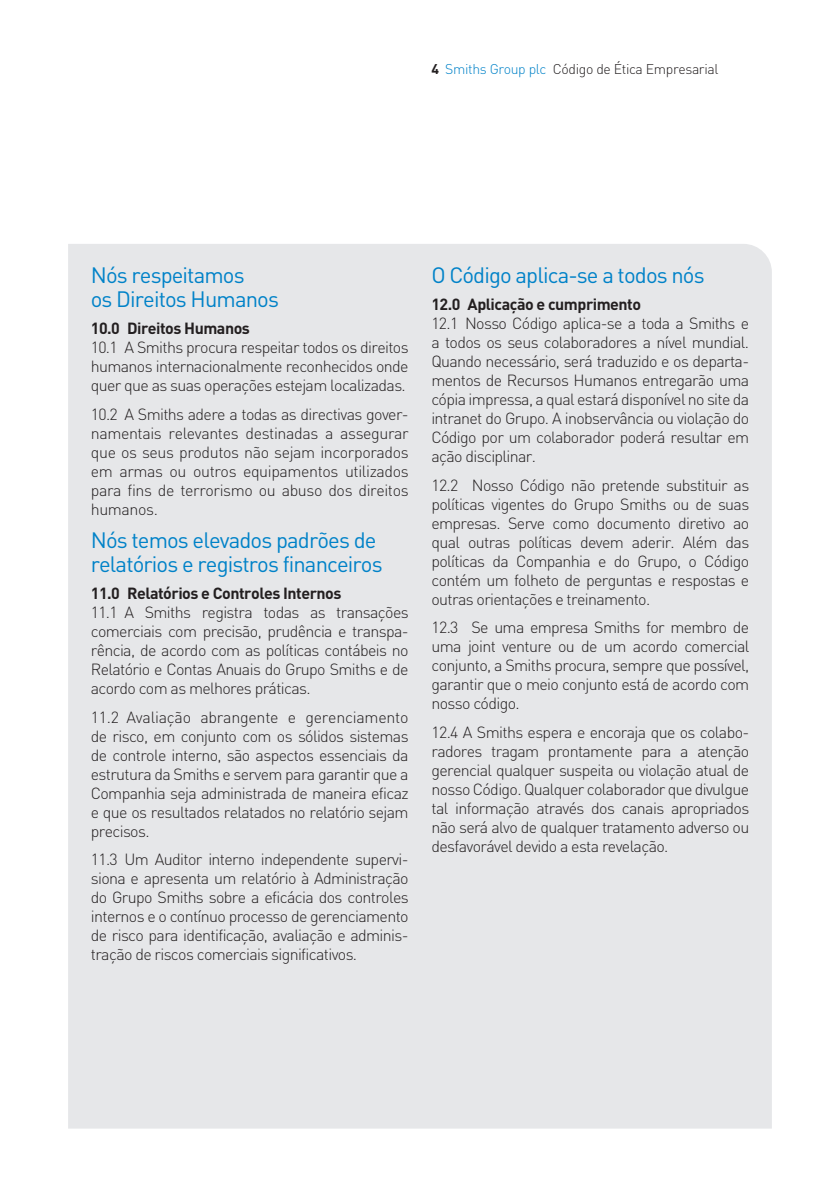
<style>
.page{position:relative;width:840px;height:1191px;background:#fff}
.page>*{position:absolute;margin:0;border:0;box-sizing:border-box;transform-origin:0 0}
.t1{font:22px/24px "DIN";letter-spacing:-.04em;color:#0082c8}
.t2{font:300 16px/19px "DIN";letter-spacing:-.04em;color:#231f20;text-align:justify}
.t3{font:700 16px "DIN";letter-spacing:-.03em;color:#231f20}
.t4{font:300 14px "DIN";letter-spacing:-.025em;color:#231f20}
.s1{font-weight:700}
.s2{color:#0082c8}
</style>
<div class="page">
<div style="left:68px;top:244px;width:703px;height:884px;background:#e6e7e9"></div>
<p class="t4" style="left:431px;top:60px;width:288px"><span class="s1">4</span> <span class="s2">Smiths Group plc</span> Código de Ética Empresarial</p>
<h1 class="t1" style="left:91px;top:263px;width:189px">Nós respeitamos<br>os Direitos Humanos</h1>
<p class="t3" style="left:91px;top:318px;width:161px">10.0 Direitos Humanos</p>
<p class="t2" style="left:91px;top:338px;width:319px">10.1 A Smiths procura respeitar todos os direitos humanos internacionalmente reconhecidos onde quer que as suas operações estejam localizadas.</p>
<p class="t2" style="left:91px;top:404px;width:319px">10.2 A Smiths adere a todas as directivas gover&shy;namentais relevantes destinadas a assegurar que os seus produtos não sejam incorporados em armas ou outros equipamentos utilizados para fins de terrorismo ou abuso dos direitos humanos.</p>
<h1 class="t1" style="left:91px;top:528px;width:293px">Nós temos elevados padrões de relatórios e registros financeiros</h1>
<p class="t3" style="left:91px;top:583px;width:252px">11.0 Relatórios e Controles Internos</p>
<p class="t2" style="left:91px;top:603px;width:319px">11.1 A Smiths registra todas as transações comerciais com precisão, prudência e transpa&shy;rência, de acordo com as políticas contábeis no Relatório e Contas Anuais do Grupo Smiths e de acordo com as melhores práticas.</p>
<p class="t2" style="left:91px;top:707px;width:319px">11.2 Avaliação abrangente e gerenciamento de risco, em conjunto com os sólidos sistemas de controle interno, são aspectos essenciais da estrutura da Smiths e servem para garantir que a Companhia seja administrada de maneira eficaz e que os resultados relatados no relatório sejam precisos.</p>
<p class="t2" style="left:91px;top:850px;width:319px">11.3 Um Auditor interno independente supervi&shy;siona e apresenta um relatório à Administração do Grupo Smiths sobre a eficácia dos controles internos e o contínuo processo de gerenciamento de risco para identificação, avaliação e adminis&shy;tração de riscos comerciais significativos.</p>
<h1 class="t1" style="left:431px;top:263px;width:274px">O Código aplica-se a todos nós</h1>
<p class="t3" style="left:431px;top:294px;width:211px">12.0 Aplicação e cumprimento</p>
<p class="t2" style="left:431px;top:314px;width:319px">12.1 Nosso Código aplica-se a toda a Smiths e a todos os seus colaboradores a nível mundial.<br>Quando necessário, será traduzido e os departa&shy;mentos de Recursos Humanos entregarão uma cópia impressa, a qual estará disponível no site da intranet do Grupo. A inobservância ou violação do Código por um colaborador poderá resultar em ação disciplinar.</p>
<p class="t2" style="left:431px;top:475px;width:319px">12.2 Nosso Código não pretende substituir as políticas vigentes do Grupo Smiths ou de suas empresas. Serve como documento diretivo ao qual outras políticas devem aderir. Além das políticas da Companhia e do Grupo, o Código contém um folheto de perguntas e respostas e outras orientações e treinamento.</p>
<p class="t2" style="left:431px;top:618px;width:319px">12.3 Se uma empresa Smiths for membro de uma joint venture ou de um acordo comercial conjunto, a Smiths procura, sempre que possível, garantir que o meio conjunto está de acordo com nosso código.</p>
<p class="t2" style="left:431px;top:722px;width:319px">12.4 A Smiths espera e encoraja que os colabo&shy;radores tragam prontamente para a atenção gerencial qualquer suspeita ou violação atual de nosso Código. Qualquer colaborador que divulgue tal informação através dos canais apropriados não será alvo de qualquer tratamento adverso ou desfavorável devido a esta revelação.</p>
</div>
